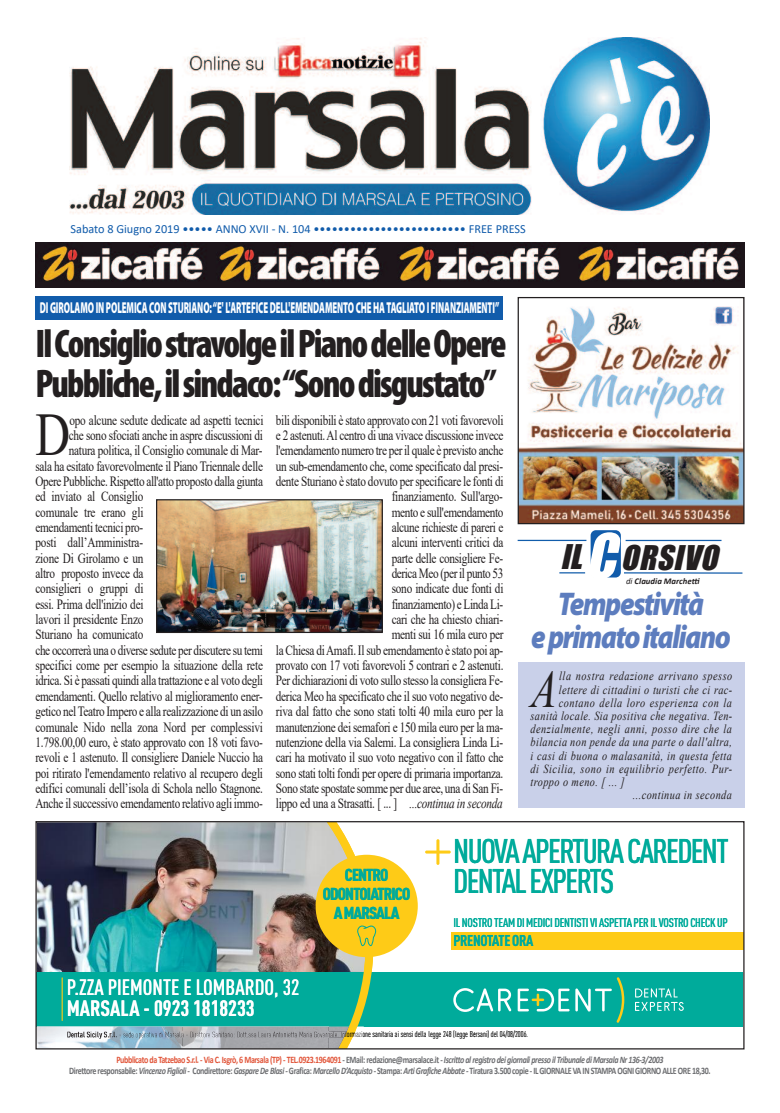
<style>
.page{position:relative;width:780px;height:1113px;background:#fff}
.page>*{position:absolute;margin:0;border:0;box-sizing:border-box;transform-origin:0 0}
.t1{font:60.5px "Times New Roman";color:#231f20;scale:.8 1}
.t2{font:italic 52.38px "Times New Roman";color:#231f20;scale:.83 1}
.t3{font:900 condensed 40.12px/40.2px "Myriad Pro";letter-spacing:-.05em;color:#231f20;scale:.93 1}
.t4{font:33.88px "DIN Pro Condensed Medium+GJNIFM";letter-spacing:-.05em;color:#00ab9b}
.t5{font:italic 900 33px/33.4px "Myriad Pro";letter-spacing:-.05em;color:#5d7dbe;text-align:center;scale:.85 1}
.t6{font:italic 31.25px "Impact";color:#231f20}
.t7{font:21.88px "DIN Pro Condensed Medium+GJNIFM";color:#fff}
.t8{font:21.88px "DIN Pro Condensed Bold+FTOFBO";color:#fff}
.t9{font:17px "DIN Pro Condensed Black+VUKSSK";letter-spacing:-.05em;color:#00ab9b}
.t10{font:900 15.88px "Myriad Pro";letter-spacing:-.01em;color:#fff;scale:.55 1}
.t11{font:15.5px "DIN Pro Condensed Bold+FTOFBO";letter-spacing:-.02em;color:#00ab9b}
.t12{font:14.12px/15.4px "Times New Roman";letter-spacing:-.025em;color:#231f20;text-align:right;scale:.8 1}
.t13{font:italic 12.38px "Times New Roman";letter-spacing:.04em;color:#231f20;scale:.83 1}
.t14{font:12.38px "Calibri";color:#115cab}
.t15{font:12.38px "DIN Pro Condensed Medium+GJNIFM";letter-spacing:-.02em;color:#00ab9b}
.t16{font:700 9.88px/11.1px "Calibri";letter-spacing:-.045em;color:#6c6d70;text-align:center;scale:.81 1}
.t17{font:italic 700 8.75px "Calibri";color:#231f20}
.s1{font-style:italic}
.s2{font-size:57px;color:#fff}
.s3{font-weight:400}
.s4{color:#e15438}
</style>
<div class="page">
<img style="left:70px;top:38px;width:639px;height:176px">
<img style="left:35px;top:242px;width:709px;height:46px">
<svg style="left:425px;top:839px;width:26px;height:26px"></svg>
<div style="left:37px;top:971px;width:706px;height:55px;background:#00ab9b"></div>
<img style="left:37px;top:823px;width:336px;height:204px">
<div style="left:315px;top:854px;width:103px;height:103px;background:#fecb17;border-radius:50%"></div>
<div style="left:451px;top:932px;width:292px;height:18px;background:#fecb17"></div>
<svg style="left:357px;top:925px;width:19px;height:21px"></svg>
<hr style="left:62px;top:978px;width:1px;height:42px;background:#fecb17">
<svg style="left:635px;top:988px;width:48px;height:23px"></svg>
<svg style="left:453px;top:977px;width:171px;height:45px"></svg>
<img style="left:37px;top:1026px;width:283px;height:21px">
<hr style="left:182px;top:1026px;width:146px;height:1px;background:#82cec7">
<img style="left:208px;top:1031px;width:111px;height:6px">
<img style="left:208px;top:1036px;width:59px;height:1px">
<svg style="left:197px;top:1031px;width:11px;height:6px"></svg>
<img style="left:182px;top:1031px;width:14px;height:6px">
<svg style="left:320px;top:1026px;width:44px;height:21px"></svg>
<div style="left:35px;top:821px;width:709px;height:228px;border:1px solid #231f20"></div>
<img style="left:519px;top:306px;width:223px;height:216px">
<div style="left:517px;top:297px;width:227px;height:227px;border:1px solid #231f20"></div>
<div style="left:517px;top:661px;width:227px;height:146px;background:#c9d0e9"></div>
<div style="left:590px;top:530px;width:30px;height:47px;background:#115cab;border-radius:5px"></div>
<hr style="left:624px;top:572px;width:118px;height:1px;background:#115cab">
<hr style="left:625px;top:540px;width:96px;height:1px;background:#115cab">
<svg style="left:559px;top:572px;width:26px;height:1px"></svg>
<hr style="left:517px;top:540px;width:69px;height:1px;background:#115cab">
<div style="left:35px;top:296px;width:468px;height:24px;background:#115cab"></div>
<img style="left:158px;top:501px;width:223px;height:130px">
<div style="left:156px;top:499px;width:227px;height:134px;border:1px solid #231f20"></div>
<p class="t14" style="left:71px;top:223px;width:456px">Sabato 8 Giugno 2019 ••••• ANNO XVII - N. 104 ••••••••••••••••••••••••• FREE PRESS</p>
<p class="t10" style="left:40px;top:302px;width:837px">DI GIROLAMO IN POLEMICA CON STURIANO:“E' L'ARTEFICE DELL'EMENDAMENTO CHE HATAGLIATO I FINANZIAMENTI”</p>
<h3 class="t3" style="left:35px;top:327px;width:508px">IlConsigliostravolgeilPianodelleOpere<br>Pubbliche,ilsindaco:“Sonodisgustato”</h3>
<h1 class="t1" style="left:35px;top:401px;width:45px">D</h1>
<p class="t12" style="left:69px;top:412px;width:244px">opo alcune sedute dedicate ad aspetti tecnici</p>
<p class="t12" style="left:276px;top:412px;width:286px">bili disponibili è stato approvato con 21 voti favorevoli e 2 astenuti.Al centro di una vivace discussione invece l'emendamento numero tre per il quale è previsto anche un sub-emendamento che, come specificato dal presi&shy;dente Sturiano è stato dovuto per specificare le fonti di finanziamento. Sull'argo-<br>mento e sull'emendamento<br>alcune richieste di pareri e<br>alcuni interventi critici da<br>parte delle consigliere Fe-<br>derica Meo (per il punto 53<br>sono indicate due fonti di<br>finanziamento) e Linda Li-<br>cari che ha chiesto chiari-<br>menti sui 16 mila euro per<br>la Chiesa diAmafi. Il sub emendamento è stato poi ap&shy;provato con 17 voti favorevoli 5 contrari e 2 astenuti.<br>Per dichiarazioni di voto sullo stesso la consigliera Fe&shy;derica Meo ha specificato che il suo voto negativo de&shy;riva dal fatto che sono stati tolti 40 mila euro per la manutenzione dei semafori e 150 mila euro per la ma&shy;nutenzione della via Salemi. La consigliera Linda Li&shy;cari ha motivato il suo voto negativo con il fatto che sono stati tolti fondi per opere di primaria importanza.<br>Sono state spostate somme per due aree, una di San Fi&shy;lippo ed una a Strasatti. [ ... ] <span class="s1">...continua in seconda</span></p>
<p class="t12" style="left:69px;top:427px;width:244px">che sono sfociati anche in aspre discussioni di</p>
<p class="t12" style="left:69px;top:443px;width:243px">natura politica, il Consiglio comunale di Mar-</p>
<p class="t12" style="left:35px;top:458px;width:286px">sala ha esitato favorevolmente il Piano Triennale delle</p>
<p class="t12" style="left:35px;top:473px;width:286px">Opere Pubbliche. Rispetto all'atto proposto dalla giunta</p>
<p class="t12" style="left:35px;top:489px;width:136px">ed inviato al Consiglio</p>
<p class="t12" style="left:35px;top:504px;width:136px">comunale tre erano gli</p>
<p class="t12" style="left:35px;top:519px;width:136px">emendamenti tecnici pro-</p>
<p class="t12" style="left:35px;top:535px;width:136px">posti dall’Amministra-</p>
<p class="t12" style="left:35px;top:550px;width:136px">zione Di Girolamo e un</p>
<p class="t12" style="left:35px;top:565px;width:136px">altro proposto invece da</p>
<p class="t12" style="left:35px;top:581px;width:136px">consiglieri o gruppi di</p>
<p class="t12" style="left:35px;top:596px;width:136px">essi. Prima dell'inizio dei</p>
<p class="t12" style="left:35px;top:611px;width:136px">lavori il presidente Enzo</p>
<p class="t12" style="left:35px;top:627px;width:136px">Sturiano ha comunicato</p>
<p class="t12" style="left:35px;top:642px;width:286px">che occorrerà una o diverse sedute per discutere su temi</p>
<p class="t12" style="left:35px;top:657px;width:286px">specifici come per esempio la situazione della rete</p>
<p class="t12" style="left:35px;top:673px;width:286px">idrica. Si è passati quindi alla trattazione e al voto degli</p>
<p class="t12" style="left:35px;top:688px;width:285px">emendamenti. Quello relativo al miglioramento ener-</p>
<p class="t12" style="left:35px;top:703px;width:286px">getico nel Teatro Impero e alla realizzazione di un asilo</p>
<p class="t12" style="left:35px;top:719px;width:286px">comunale Nido nella zona Nord per complessivi</p>
<p class="t12" style="left:35px;top:734px;width:285px">1.798.00,00 euro, è stato approvato con 18 voti favo-</p>
<p class="t12" style="left:35px;top:749px;width:286px">revoli e 1 astenuto. Il consigliere Daniele Nuccio ha</p>
<p class="t12" style="left:35px;top:765px;width:286px">poi ritirato l'emendamento relativo al recupero degli</p>
<p class="t12" style="left:35px;top:780px;width:286px">edifici comunali dell’isola di Schola nello Stagnone.</p>
<p class="t12" style="left:35px;top:795px;width:285px">Anche il successivo emendamento relativo agli immo-</p>
<h3 class="t6" style="left:560px;top:538px;width:164px">IL<span class="s2">C</span>ORSIVO</h3>
<p class="t17" style="left:626px;top:577px;width:75px"><span class="s3">di</span> Claudia Marchetti</p>
<h3 class="t5" style="left:531px;top:590px;width:236px">Tempestività eprimatoitaliano</h3>
<h2 class="t2" style="left:530px;top:660px;width:33px">A</h2>
<p class="t13" style="left:559px;top:669px;width:210px">lla nostra redazione arrivano spesso</p>
<p class="t13" style="left:559px;top:682px;width:210px">lettere di cittadini o turisti che ci rac-</p>
<p class="t13" style="left:559px;top:695px;width:210px">contano della loro esperienza con la</p>
<p class="t13" style="left:530px;top:709px;width:245px">sanità locale. Sia positiva che negativa. Ten-</p>
<p class="t13" style="left:530px;top:722px;width:244px">denzialmente, negli anni, posso dire che la</p>
<p class="t13" style="left:530px;top:735px;width:244px">bilancia non pende da una parte o dall'altra,</p>
<p class="t13" style="left:530px;top:748px;width:244px">i casi di buona o malasanità, in questa fetta</p>
<p class="t13" style="left:530px;top:762px;width:244px">di Sicilia, sono in equilibrio perfetto. Pur-</p>
<p class="t13" style="left:530px;top:775px;width:115px">troppo o meno. [ ... ]</p>
<p class="t13" style="left:632px;top:788px;width:121px">...continua in seconda</p>
<h3 class="t7" style="left:67px;top:979px;width:234px">P.ZZA PIEMONTE E LOMBARDO, 32</h3>
<h3 class="t8" style="left:67px;top:1000px;width:189px">MARSALA - 0923 1818233</h3>
<p class="t9" style="left:345px;top:868px;width:45px">CENTRO</p>
<p class="t9" style="left:323px;top:887px;width:89px">ODONTOIATRICO</p>
<p class="t9" style="left:334px;top:907px;width:67px">A MARSALA</p>
<h3 class="t4" style="left:453px;top:839px;width:277px">NUOVA APERTURA CAREDENT</h3>
<h3 class="t4" style="left:453px;top:869px;width:162px">DENTAL EXPERTS</h3>
<p class="t15" style="left:453px;top:918px;width:276px">IL NOSTRO TEAM DI MEDICI DENTISTI VI ASPETTA PER IL VOSTRO CHECK UP</p>
<p class="t11" style="left:453px;top:935px;width:81px">PRENOTATEORA</p>
<p class="t16" style="left:69px;top:1054px;width:793px"><span class="s4">Pubblicato da Tatzebao S.r.l. - Via C. Isgrò, 6 Marsala (TP) - TEL.0923.1964091</span> - EMail: redazione@marsalace.it - <span class="s1">Iscritto al registro dei giornali presso il Tribunale di Marsala Nr 136-3/2003<br></span>Direttore responsabile: <span class="s1">Vincenzo Figlioli -</span> Condirettore: <span class="s1">Gaspare De Blasi -</span> Grafica: <span class="s1">Marcello D’Acquisto</span> - Stampa: <span class="s1">Arti Grafiche Abbate -</span> Tiratura 3.500 copie - IL GIORNALE VA IN STAMPA OGNI GIORNO ALLE ORE 18,30.</p>
</div>
